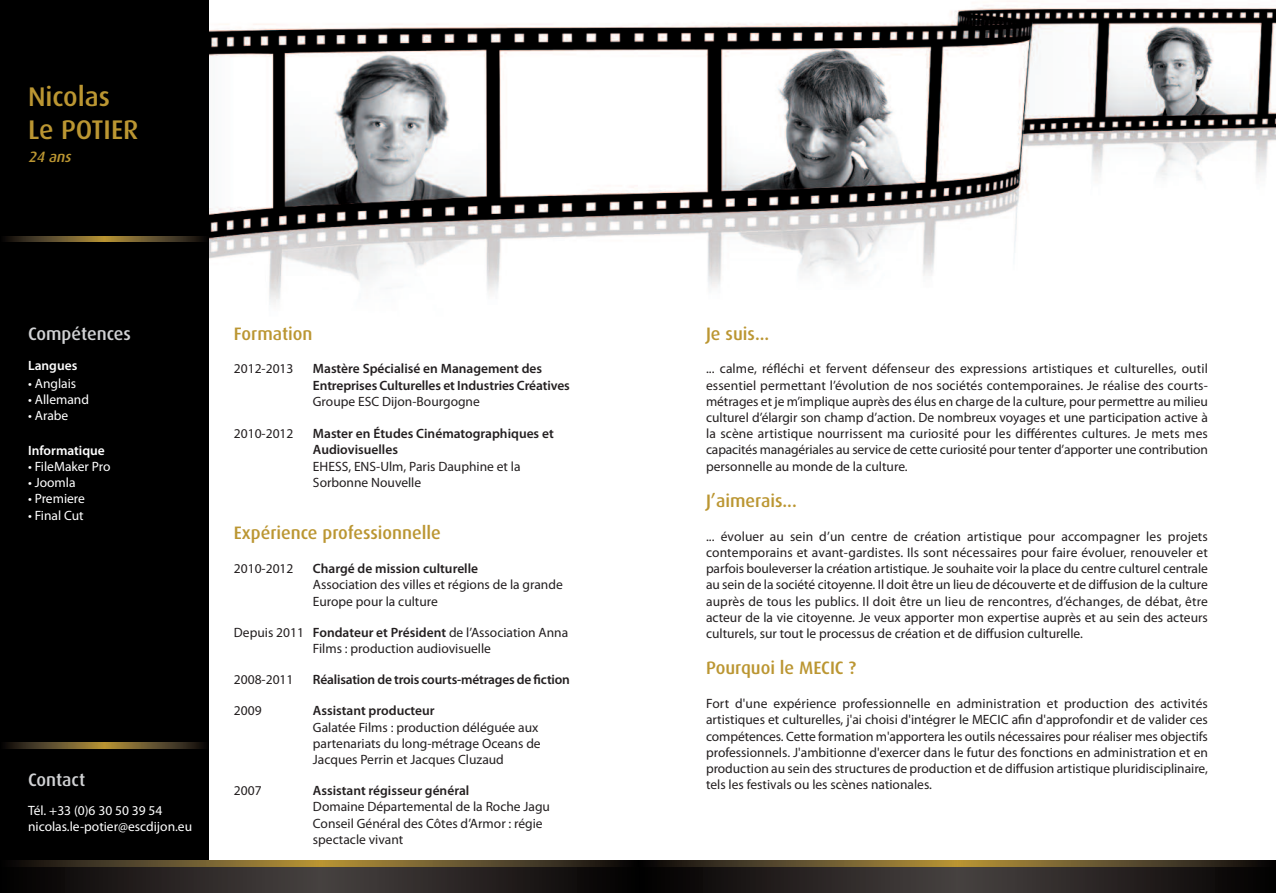
<style>
.page{position:relative;width:1276px;height:893px;background:#fff}
.page>*{position:absolute;margin:0;border:0;box-sizing:border-box;transform-origin:0 0}
.t1{font:500 27px/32.4px "Dax";color:#bb9632}
.t2{font:500 18px "Dax";color:#bb9632}
.t3{font:500 18px "Dax";color:#d1d2d4}
.t4{font:italic 500 15px "Dax";color:#bb9632}
.t5{font:13.5px/16.2px "Myriad Pro";color:#231f20}
.t6{font:600 13.5px/16.2px "Myriad Pro";color:#231f20}
.t7{font:13.5px/16.2px "Myriad Pro";color:#fff}
.t8{font:600 13.5px "Myriad Pro";color:#fff}
.s1{font-weight:600}
</style>
<div class="page">
<img style="left:209px;top:5px;width:1067px;height:300px">
<div style="left:638px;top:860px;width:320px;height:33px;background:linear-gradient(to right,#020000,#484241)"></div>
<div style="left:956px;top:860px;width:320px;height:33px;background:linear-gradient(to right,#494342,#030000)"></div>
<svg style="left:638px;top:861px;width:638px;height:6px;background:#5f4e28"></svg>
<div style="left:0;top:0;width:209px;height:871px;background:#000"></div>
<img style="left:5px;top:236px;width:199px;height:6px">
<img style="left:5px;top:742px;width:199px;height:6px">
<div style="left:0;top:860px;width:320px;height:33px;background:linear-gradient(to right,#020000,#484241)"></div>
<div style="left:318px;top:860px;width:320px;height:33px;background:linear-gradient(to right,#494342,#030000)"></div>
<svg style="left:0;top:861px;width:638px;height:6px;background:#5f4e28"></svg>
<h1 class="t1" style="left:28px;top:82px;width:112px">Nicolas<br>Le POTIER</h1>
<p class="t4" style="left:28px;top:150px;width:47px">24 ans</p>
<h2 class="t3" style="left:28px;top:325px;width:104px">Compétences</h2>
<p class="t8" style="left:28px;top:360px;width:51px">Langues</p>
<p class="t7" style="left:28px;top:376px;width:50px">• Anglais</p>
<p class="t7" style="left:28px;top:392px;width:62px">• Allemand</p>
<p class="t7" style="left:28px;top:409px;width:42px">• Arabe</p>
<p class="t8" style="left:28px;top:445px;width:78px">Informatique</p>
<p class="t7" style="left:28px;top:459px;width:84px">• FileMaker Pro</p>
<p class="t7" style="left:28px;top:476px;width:49px">• Joomla</p>
<p class="t7" style="left:28px;top:492px;width:58px">• Premiere</p>
<p class="t7" style="left:28px;top:508px;width:57px">• Final Cut</p>
<h2 class="t3" style="left:28px;top:772px;width:59px">Contact</h2>
<p class="t7" style="left:28px;top:803px;width:166px">Tél. +33 (0)6 30 50 39 54 nicolas.le-potier@escdijon.eu</p>
<h2 class="t2" style="left:234px;top:325px;width:80px">Formation</h2>
<p class="t5" style="left:234px;top:362px;width:61px">2012-2013</p>
<p class="t6" style="left:313px;top:362px;width:258px">Mastère Spécialisé en Management des<br>Entreprises Culturelles et Industries Créatives</p>
<p class="t5" style="left:313px;top:394px;width:168px">Groupe ESC Dijon-Bourgogne</p>
<p class="t5" style="left:234px;top:427px;width:61px">2010-2012</p>
<p class="t6" style="left:313px;top:427px;width:242px">Master en études Cinématographiques et<br>Audiovisuelles</p>
<p class="t5" style="left:313px;top:459px;width:209px">EHESS, ENS-Ulm, Paris Dauphine et la<br>Sorbonne Nouvelle</p>
<h2 class="t2" style="left:234px;top:525px;width:208px">Expérience professionnelle</h2>
<p class="t5" style="left:234px;top:562px;width:61px">2010-2012</p>
<p class="t6" style="left:313px;top:562px;width:167px">Chargé de mission culturelle</p>
<p class="t5" style="left:313px;top:578px;width:251px">Association des villes et régions de la grande<br>Europe pour la culture</p>
<p class="t5" style="left:234px;top:625px;width:336px;text-align:center">Depuis 2011 <span class="s1">Fondateur et Président</span> de l’Association Anna<br>Films : production audiovisuelle</p>
<p class="t5" style="left:234px;top:673px;width:61px">2008-2011</p>
<p class="t6" style="left:313px;top:673px;width:258px">Réalisation de trois courts-métrages de fiction</p>
<p class="t5" style="left:234px;top:704px;width:29px">2009</p>
<p class="t6" style="left:313px;top:704px;width:123px">Assistant producteur</p>
<p class="t5" style="left:313px;top:720px;width:229px">Galatée Films : production déléguée aux partenariats du long-métrage Oceans de<br>Jacques Perrin et Jacques Cluzaud</p>
<p class="t5" style="left:234px;top:784px;width:29px">2007</p>
<p class="t6" style="left:313px;top:784px;width:158px">Assistant régisseur général</p>
<p class="t5" style="left:313px;top:800px;width:239px">Domaine Départemental de la Roche Jagu<br>Conseil Général des Côtes d’Armor : régie spectacle vivant</p>
<h2 class="t2" style="left:706px;top:325px;width:65px">Je suis...</h2>
<p class="t5" style="left:706px;top:362px;width:503px;text-align:justify">... calme, réfléchi et fervent défenseur des expressions artistiques et culturelles, outil essentiel permettant l’évolution de nos sociétés contemporaines. Je réalise des courts&shy;métrages et je m’implique auprès des élus en charge de la culture, pour permettre au milieu culturel d’élargir son champ d’action. De nombreux voyages et une participation active à la scène artistique nourrissent ma curiosité pour les différentes cultures. Je mets mes capacités managériales au service de cette curiosité pour tenter d’apporter une contribution personnelle au monde de la culture.</p>
<h2 class="t2" style="left:706px;top:493px;width:92px">J’aimerais...</h2>
<p class="t5" style="left:706px;top:529px;width:503px;text-align:justify">... évoluer au sein d’un centre de création artistique pour accompagner les projets contemporains et avant-gardistes. Ils sont nécessaires pour faire évoluer, renouveler et parfois bouleverser la création artistique. Je souhaite voir la place du centre culturel centrale au sein de la société citoyenne. Il doit être un lieu de découverte et de diffusion de la culture auprès de tous les publics. Il doit être un lieu de rencontres, d’échanges, de débat, être acteur de la vie citoyenne. Je veux apporter mon expertise auprès et au sein des acteurs culturels, sur tout le processus de création et de diffusion culturelle.</p>
<h2 class="t2" style="left:706px;top:660px;width:152px">Pourquoi le MECIC ?</h2>
<p class="t5" style="left:706px;top:697px;width:503px;text-align:justify">Fort d'une expérience professionnelle en administration et production des activités artistiques et culturelles, j'ai choisi d'intégrer le MECIC afin d'approfondir et de valider ces compétences. Cette formation m'apportera les outils nécessaires pour réaliser mes objectifs professionnels. J'ambitionne d'exercer dans le futur des fonctions en administration et en production au sein des structures de production et de diffusion artistique pluridisciplinaire, tels les festivals ou les scènes nationales.</p>
</div>
